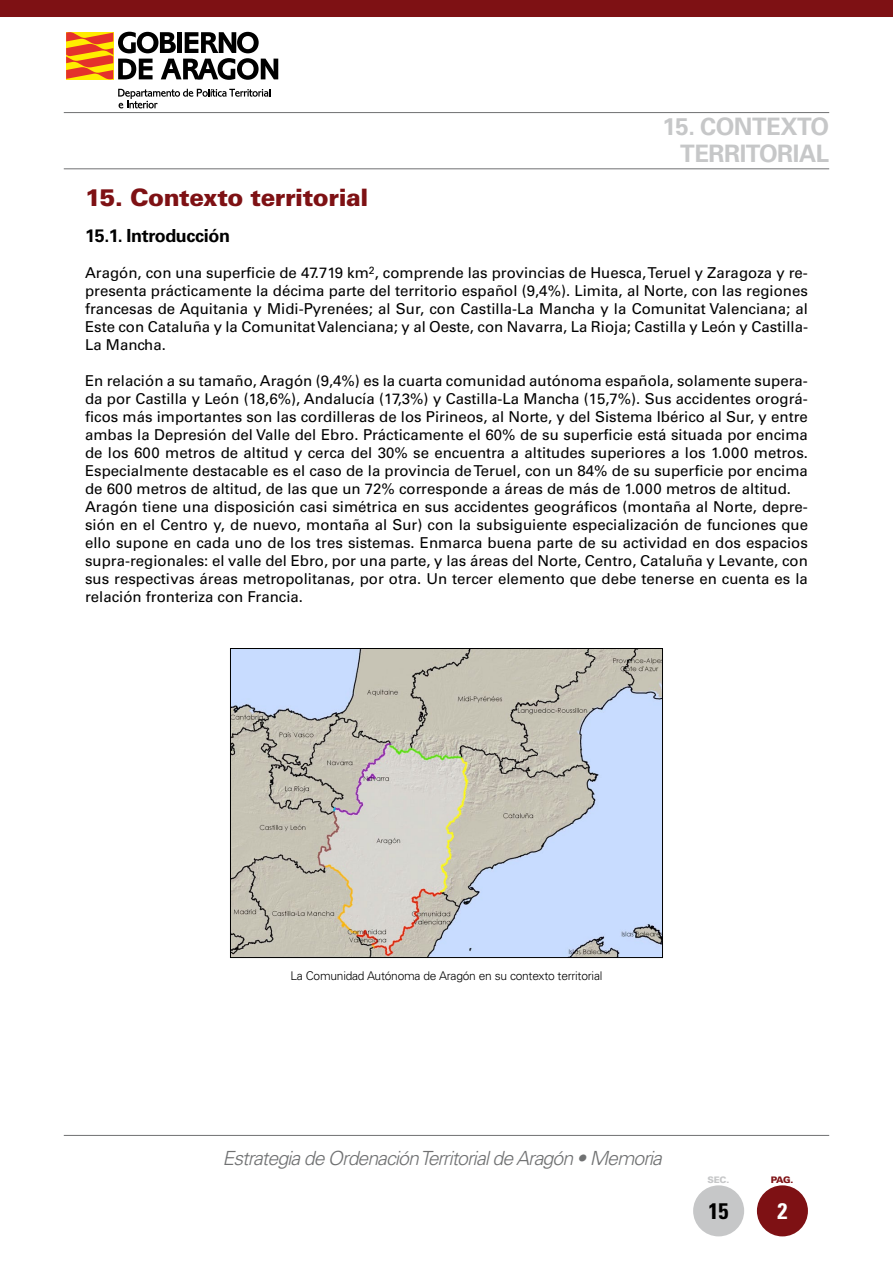
<style>
.page{position:relative;width:893px;height:1263px;background:#fff}
.page>*{position:absolute;margin:0;border:0;box-sizing:border-box;transform-origin:0 0}
.t1{font:700 24px/27px "Univers LT Std";letter-spacing:-.02em;color:#c6c7c8;text-align:right}
.t2{font:900 24px "Univers LT Std";letter-spacing:-.02em;color:#7e1114}
.t3{font:700 condensed 22.5px "Univers LT Std";color:#000}
.t4{font:700 condensed 22.5px "Univers LT Std";color:#fff}
.t5{font:italic 300 19.5px "Univers LT Std";letter-spacing:-.05em;color:#707172}
.t6{font:700 18px "Univers LT Std";letter-spacing:-.02em;color:#000}
.t7{font:15px/18px "Univers LT Std";color:#000;text-align:justify}
.t8{font:300 12px "Univers LT Std";letter-spacing:-.02em;color:#000}
.t9{font:900 9px "Univers LT Std";color:#c6c7c8}
.t10{font:900 9px "Univers LT Std";color:#7e1114}
</style>
<div class="page">
<div style="left:0;top:1px;width:893px;height:15px;background:#7e1114"></div>
<div style="left:0;top:0;width:893px;height:17px;border:2px solid #7e1114"></div>
<svg style="left:118px;top:89px;width:152px;height:19px"></svg>
<svg style="left:66px;top:32px;width:212px;height:48px"></svg>
<hr style="left:64px;top:168px;width:765px;height:1px;background:#707172">
<hr style="left:64px;top:1135px;width:765px;height:1px;background:#707172">
<div style="left:757px;top:1185px;width:51px;height:51px;background:#7e1114;border-radius:50%"></div>
<div style="left:693px;top:1185px;width:51px;height:51px;background:#c6c7c8;border-radius:50%"></div>
<hr style="left:64px;top:112px;width:765px;height:1px;background:#707172">
<img style="left:232px;top:650px;width:429px;height:306px">
<div style="left:230px;top:648px;width:433px;height:310px;border:1px solid #000"></div>
<h1 class="t1" style="left:663px;top:113px;width:168px">15. CONTEXTO<br>TERRITORIAL</h1>
<h1 class="t2" style="left:85px;top:182px;width:285px">15. Contexto territorial</h1>
<p class="t6" style="left:85px;top:225px;width:147px">15.1. Introducción</p>
<p class="t7" style="left:85px;top:264px;width:724px">Aragón, con una superficie de 47.719 km<sup>2</sup>, comprende las provincias de Huesca, Teruel y Zaragoza y re&shy;presenta prácticamente la décima parte del territorio español (9,4%). Limita, al Norte, con las regiones francesas de Aquitania y Midi-Pyrenées; al Sur, con Castilla-La Mancha y la Comunitat Valenciana; al Este con Cataluña y la Comunitat Valenciana; y al Oeste, con Navarra, La Rioja; Castilla y León y Castilla-La Mancha.</p>
<p class="t7" style="left:85px;top:372px;width:724px;text-align:left">En relación a su tamaño, Aragón (9,4%) es la cuarta comunidad autónoma española, solamente supera&shy;da por Castilla y León (18,6%), Andalucía (17,3%) y Castilla-La Mancha (15,7%). Sus accidentes orográ&shy;ficos más importantes son las cordilleras de los Pirineos, al Norte, y del Sistema Ibérico al Sur, y entre ambas la Depresión del Valle del Ebro. Prácticamente el 60% de su superficie está situada por encima de los 600 metros de altitud y cerca del 30% se encuentra a altitudes superiores a los 1.000 metros.<br>Especialmente destacable es el caso de la provincia de Teruel, con un 84% de su superficie por encima de 600 metros de altitud, de las que un 72% corresponde a áreas de más de 1.000 metros de altitud.<br>Aragón tiene una disposición casi simétrica en sus accidentes geográficos (montaña al Norte, depre&shy;sión en el Centro y, de nuevo, montaña al Sur) con la subsiguiente especialización de funciones que ello supone en cada uno de los tres sistemas. Enmarca buena parte de su actividad en dos espacios supra-regionales: el valle del Ebro, por una parte, y las áreas del Norte, Centro, Cataluña y Levante, con sus respectivas áreas metropolitanas, por otra. Un tercer elemento que debe tenerse en cuenta es la relación fronteriza con Francia.</p>
<p class="t8" style="left:291px;top:969px;width:313px">La Comunidad Autónoma de Aragón en su contexto territorial</p>
<h3 class="t5" style="left:222px;top:1147px;width:441px">Estrategia de Ordenación Territorial de Aragón • Memoria</h3>
<p class="t9" style="left:707px;top:1174px;width:23px">SEC.</p>
<p class="t10" style="left:771px;top:1174px;width:24px">PAG.</p>
<h2 class="t3" style="left:709px;top:1197px;width:21px">15</h2>
<h2 class="t4" style="left:777px;top:1197px;width:11px">2</h2>
</div>
